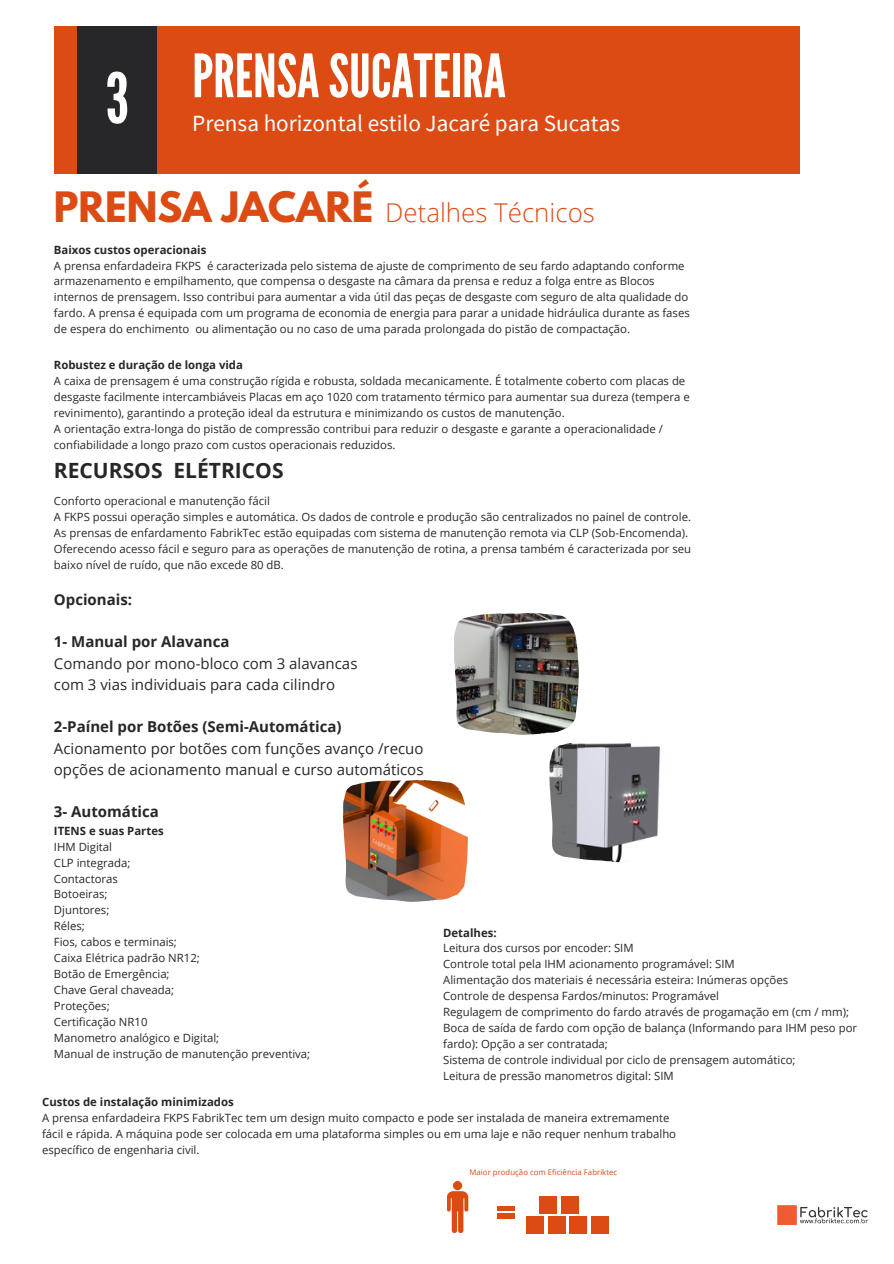
<style>
.page{position:relative;width:894px;height:1264px;background:#fff}
.page>*{position:absolute;margin:0;border:0;box-sizing:border-box;transform-origin:0 0}
.t1{font:69.45px "League Gothic";color:#fff}
.t2{font:59.55px "League Gothic";color:#fff}
.t3{font:700 37.05px "League Spartan";color:#dd4b15}
.t4{font:300 25.95px "Open Sans";color:#dd4b15}
.t5{font:23.1px "Source Sans Pro";color:#fff}
.t6{font:700 21px "Open Sans";color:#272629}
.t7{font:15px/21.3px "Open Sans";color:#272629}
.t8{font:700 15px "Open Sans";color:#272629}
.t9{font:11.4px/15.9px "Open Sans";color:#272629}
.t10{font:700 11.4px "Open Sans";color:#272629}
.t11{font:7.8px "Open Sans";color:#dd4b15}
.s1{font-weight:700}
</style>
<div class="page">
<svg style="left:447px;top:1181px;width:21px;height:51px"></svg>
<hr style="left:498px;top:1206px;width:15px;height:4px;background:#dd4b15">
<div style="left:498px;top:1213px;width:15px;height:5px;background:#dd4b15"></div>
<img style="left:777px;top:1205px;width:92px;height:21px">
<div style="left:525px;top:1216px;width:18px;height:17px;background:#dd4b15"></div>
<div style="left:547px;top:1216px;width:18px;height:17px;background:#dd4b15"></div>
<div style="left:569px;top:1216px;width:18px;height:17px;background:#dd4b15"></div>
<div style="left:591px;top:1216px;width:18px;height:17px;background:#dd4b15"></div>
<div style="left:539px;top:1196px;width:17px;height:17px;background:#dd4b15"></div>
<div style="left:560px;top:1196px;width:18px;height:17px;background:#dd4b15"></div>
<div style="left:54px;top:26px;width:745px;height:148px;background:#dd4b15"></div>
<div style="left:77px;top:27px;width:80px;height:147px;background:#272629"></div>
<img style="left:454px;top:613px;width:124px;height:121px">
<img style="left:549px;top:742px;width:111px;height:120px">
<img style="left:343px;top:780px;width:124px;height:121px">
<p class="t1" style="left:106px;top:58px;width:25px">3</p>
<p class="t2" style="left:192px;top:41px;width:315px">PRENSASUCATEIRA</p>
<h3 class="t5" style="left:192px;top:108px;width:429px">Prensa horizontal estilo Jacaré para Sucatas</h3>
<p class="t3" style="left:54px;top:189px;width:321px">PRENSA JACARÉ</p>
<p class="t4" style="left:385px;top:194px;width:211px">Detalhes Técnicos</p>
<p class="t10" style="left:54px;top:241px;width:154px">Baixos custos operacionais</p>
<p class="t9" style="left:54px;top:257px;width:637px">A prensa enfardadeira FKPS é caracterizada pelo sistema de ajuste de comprimento de seu fardo adaptando conforme armazenamento e empilhamento, que compensa o desgaste na câmara da prensa e reduz a folga entre as Blocos internos de prensagem. Isso contribui para aumentar a vida útil das peças de desgaste com seguro de alta qualidade do fardo. A prensa é equipada com um programa de economia de energia para parar a unidade hidráulica durante as fases de espera do enchimento ou alimentação ou no caso de uma parada prolongada do pistão de compactação.</p>
<p class="t10" style="left:54px;top:357px;width:190px">Robustez e duração de longa vida</p>
<p class="t9" style="left:54px;top:373px;width:637px">A caixa de prensagem é uma construção rígida e robusta, soldada mecanicamente. É totalmente coberto com placas de desgaste facilmente intercambiáveis Placas em aço 1020 com tratamento térmico para aumentar sua dureza (tempera e revinimento), garantindo a proteção ideal da estrutura e minimizando os custos de manutenção.</p>
<p class="t9" style="left:54px;top:420px;width:610px">A orientação extra-longa do pistão de compressão contribui para reduzir o desgaste e garante a operacionalidade / confiabilidade a longo prazo com custos operacionais reduzidos.</p>
<p class="t6" style="left:54px;top:456px;width:231px">RECURSOS ELÉTRICOS</p>
<p class="t9" style="left:54px;top:493px;width:217px">Conforto operacional e manutenção fácil</p>
<h1 class="t9" style="left:54px;top:509px;width:638px">A FKPS possui operação simples e automática. Os dados de controle e produção são centralizados no painel de controle.<br>As prensas de enfardamento FabrikTec estão equipadas com sistema de manutenção remota via CLP (Sob-Encomenda).<br>Oferecendo acesso fácil e seguro para as operações de manutenção de rotina, a prensa também é caracterizada por seu baixo nível de ruído, que não excede 80 dB.</h1>
<p class="t8" style="left:54px;top:589px;width:80px">Opcionais:</p>
<p class="t7" style="left:54px;top:631px;width:305px"><span class="s1">1- Manual por Alavanca<br></span>Comando por mono-bloco com 3 alavancas com 3 vias individuais para cada cilindro</p>
<h2 class="t7" style="left:54px;top:716px;width:371px"><span class="s1">2-Paínel por Botões (Semi-Automática)<br></span>Acionamento por botões com funções avanço /recuo opções de acionamento manual e curso automáticos</h2>
<h3 class="t8" style="left:54px;top:801px;width:106px">3- Automática</h3>
<p class="t10" style="left:54px;top:822px;width:111px">ITENS e suas Partes</p>
<p class="t9" style="left:54px;top:838px;width:60px">IHM Digital</p>
<p class="t9" style="left:54px;top:854px;width:78px">CLP integrada;</p>
<p class="t9" style="left:54px;top:870px;width:65px">Contactoras</p>
<p class="t9" style="left:54px;top:886px;width:55px">Botoeiras;</p>
<h4 class="t9" style="left:54px;top:902px;width:57px">Djuntores;</h4>
<p class="t9" style="left:54px;top:918px;width:33px">Réles;</p>
<p class="t9" style="left:54px;top:933px;width:124px">Fios, cabos e terminais;</p>
<h5 class="t9" style="left:54px;top:949px;width:147px">Caixa Elétrica padrão NR12;</h5>
<h6 class="t9" style="left:54px;top:965px;width:117px">Botão de Emergência;</h6>
<h6 class="t9" style="left:54px;top:981px;width:122px">Chave Geral chaveada;</h6>
<p class="t9" style="left:54px;top:997px;width:57px">Proteções;</p>
<p class="t9" style="left:54px;top:1013px;width:95px">Certificação NR10</p>
<p class="t9" style="left:54px;top:1029px;width:167px">Manometro analógico e Digital;</p>
<p class="t9" style="left:54px;top:1045px;width:258px">Manual de instrução de manutenção preventiva;</p>
<p class="t10" style="left:443px;top:924px;width:55px">Detalhes:</p>
<p class="t9" style="left:443px;top:940px;width:192px">Leitura dos cursos por encoder: SIM</p>
<p class="t9" style="left:443px;top:956px;width:293px">Controle total pela IHM acionamento programável: SIM</p>
<p class="t9" style="left:443px;top:971px;width:346px">Alimentação dos materiais é necessária esteira: Inúmeras opções</p>
<p class="t9" style="left:443px;top:987px;width:277px">Controle de despensa Fardos/minutos: Programável</p>
<p class="t9" style="left:443px;top:1003px;width:407px">Regulagem de comprimento do fardo através de progamação em (cm / mm);</p>
<p class="t9" style="left:443px;top:1019px;width:415px">Boca de saída de fardo com opção de balança (Informando para IHM peso por fardo): Opção a ser contratada;</p>
<p class="t9" style="left:443px;top:1051px;width:354px">Sistema de controle individual por ciclo de prensagem automático;</p>
<p class="t9" style="left:443px;top:1067px;width:232px">Leitura de pressão manometros digital: SIM</p>
<p class="t10" style="left:42px;top:1093px;width:193px">Custos de instalação minimizados</p>
<p class="t9" style="left:42px;top:1109px;width:635px">A prensa enfardadeira FKPS FabrikTec tem um design muito compacto e pode ser instalada de maneira extremamente fácil e rápida. A máquina pode ser colocada em uma plataforma simples ou em uma laje e não requer nenhum trabalho específico de engenharia civil.</p>
<p class="t11" style="left:469px;top:1166px;width:149px">Maior produção com Eficiência Fabriktec</p>
</div>
